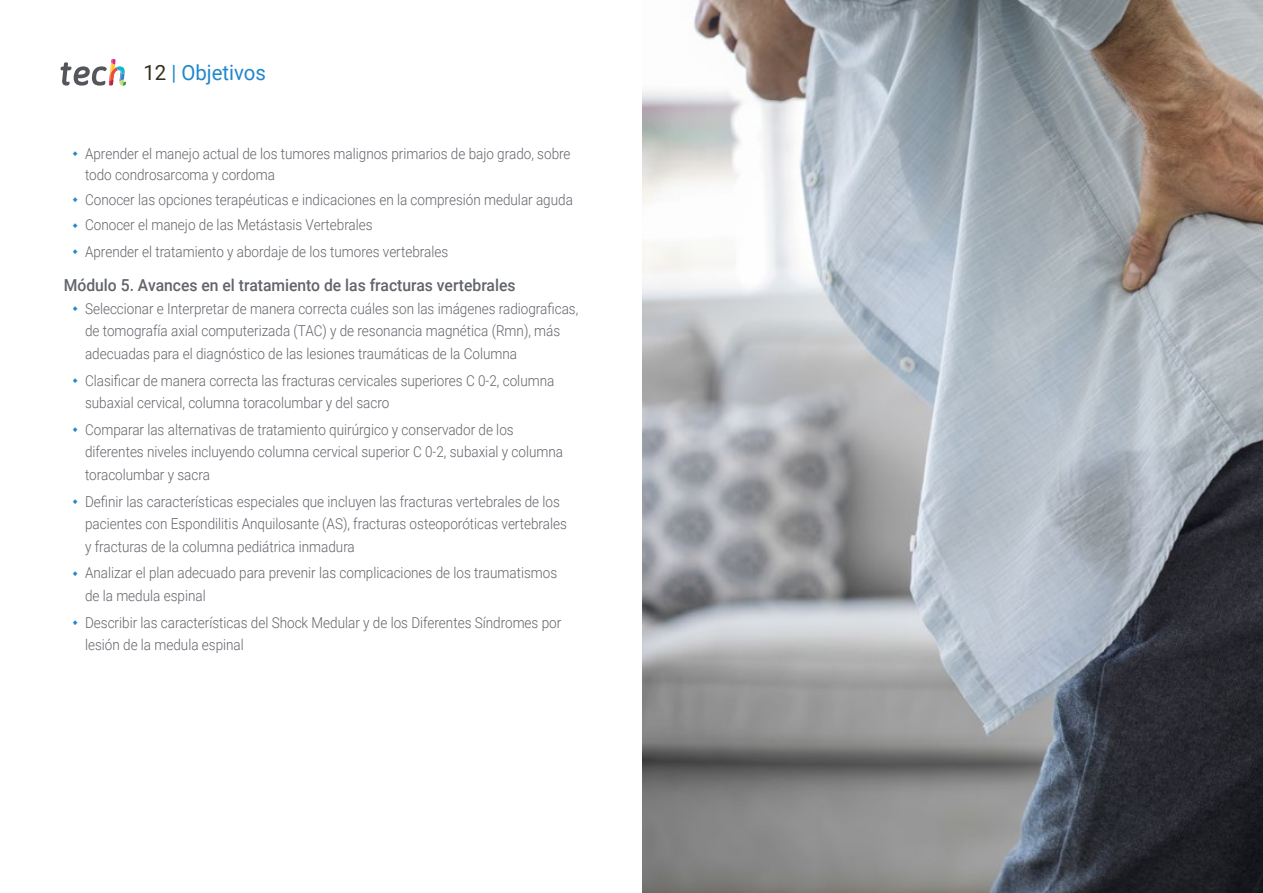
<style>
.page{position:relative;width:1263px;height:893px;background:#fff}
.page>*{position:absolute;margin:0;border:0;box-sizing:border-box;transform-origin:0 0}
.t1{font:21px "Roboto";color:#2287c9}
.t2{font:500 16.5px "Roboto";color:#61646a;scale:.95 1}
.t3{font:300 15px/22.5px "Roboto";color:#61646a;scale:.9 1}
.s1{color:#322e1f}
.s2{color:#2488c9}
</style>
<div class="page">
<img style="left:642px;top:0;width:621px;height:893px">
<svg style="left:61px;top:59px;width:65px;height:27px"></svg>
<h1 class="t1" style="left:144px;top:57px;width:124px"><span class="s1">12</span> <span class="s2">|</span> Objetivos</h1>
<p class="t3" style="left:85px;top:142px;width:541px;line-height:21px">Aprender el manejo actual de los tumores malignos primarios de bajo grado, sobre todo condrosarcoma y cordoma</p>
<p class="t3" style="left:85px;top:187px;width:544px;line-height:25.2px">Conocer las opciones terapéuticas e indicaciones en la compresión medular aguda<br>Conocer el manejo de las Metástasis Vertebrales</p>
<p class="t3" style="left:85px;top:240px;width:405px">Aprender el tratamiento y abordaje de los tumores vertebrales</p>
<p class="t2" style="left:64px;top:274px;width:477px">Módulo 5. Avances en el tratamiento de las fracturas vertebrales</p>
<p class="t3" style="left:85px;top:297px;width:550px">Seleccionar e Interpretar de manera correcta cuáles son las imágenes radiograficas, de tomografía axial computerizada (TAC) y de resonancia magnética (Rmn), más adecuadas para el diagnóstico de las lesiones traumáticas de la Columna</p>
<p class="t3" style="left:85px;top:368px;width:523px">Clasificar de manera correcta las fracturas cervicales superiores C 0-2, columna subaxial cervical, columna toracolumbar y del sacro</p>
<p class="t3" style="left:85px;top:418px;width:533px">Comparar las alternativas de tratamiento quirúrgico y conservador de los diferentes niveles incluyendo columna cervical superior C 0-2, subaxial y columna toracolumbar y sacra</p>
<p class="t3" style="left:85px;top:489px;width:537px">Definir las características especiales que incluyen las fracturas vertebrales de los pacientes con Espondilitis Anquilosante (AS), fracturas osteoporóticas vertebrales y fracturas de la columna pediátrica inmadura</p>
<p class="t3" style="left:85px;top:561px;width:526px">Analizar el plan adecuado para prevenir las complicaciones de los traumatismos de la medula espinal</p>
<p class="t3" style="left:85px;top:610px;width:531px">Describir las características del Shock Medular y de los Diferentes Síndromes por lesión de la medula espinal</p>
</div>
